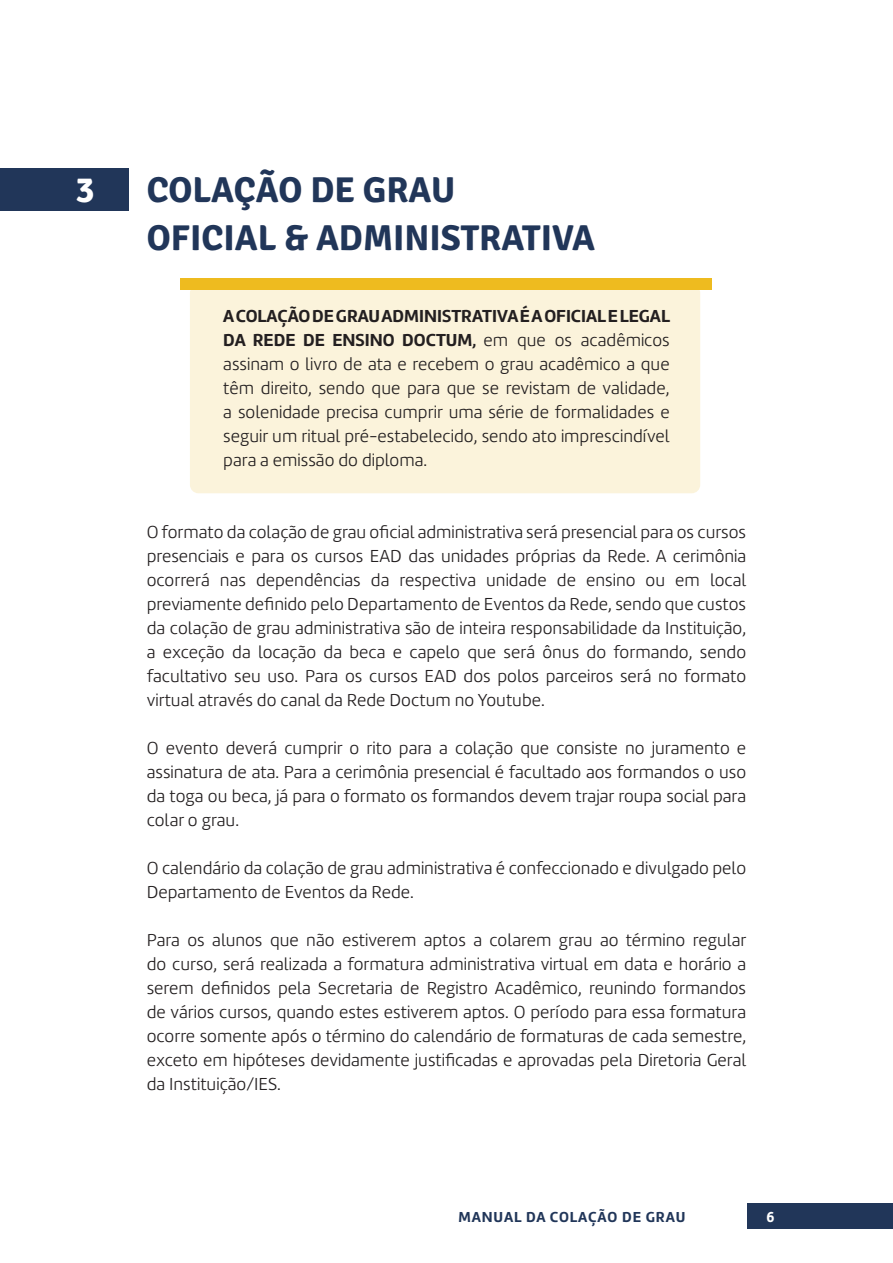
<style>
.page{position:relative;width:893px;height:1263px;background:#fff}
.page>*{position:absolute;margin:0;border:0;box-sizing:border-box;transform-origin:0 0}
.t1{font:700 36px/48px "Signika";color:#213659}
.t2{font:18px/24px "Amelia Basic Light";color:#231f20;text-align:justify}
.t3{font:18px/24px "Amelia Basic Bold";color:#231f20}
.t4{font:15px "Amelia Basic Bold";letter-spacing:.06em;color:#213659}
.t5{font:15px "Amelia Basic Bold";color:#fff}
.s1{color:#fff}
.s2{font-family:"Amelia Basic Light"}
</style>
<div class="page">
<div style="left:748px;top:1203px;width:145px;height:26px;background:#213659"></div>
<div style="left:190px;top:285px;width:510px;height:208px;background:#fbf3db;border-radius:9px"></div>
<div style="left:0;top:168px;width:129px;height:43px;background:#213659"></div>
<div style="left:181px;top:278px;width:531px;height:11px;background:#eebb1f"></div>
<h1 class="t1" style="left:56px;top:167px;width:40px">0<span class="s1">3</span></h1>
<h1 class="t1" style="left:147px;top:166px;width:450px">COLAÇÃO DE GRAU<br>OFICIAL &amp; ADMINISTRATIVA</h1>
<p class="t3" style="left:223px;top:304px;width:448px">A COLAÇÃO DE GRAU ADMINISTRATIVA É A OFICIAL E LEGAL<br>DA REDE DE ENSINO DOCTUM, <span class="s2">em que os acadêmicos</span></p>
<p class="t2" style="left:223px;top:352px;width:448px">assinam o livro de ata e recebem o grau acadêmico a que têm direito, sendo que para que se revistam de validade, a solenidade precisa cumprir uma série de formalidades e seguir um ritual pré-estabelecido, sendo ato imprescindível para a emissão do diploma.</p>
<p class="t2" style="left:147px;top:520px;width:601px">O formato da colação de grau oficial administrativa será presencial para os cursos presenciais e para os cursos EAD das unidades próprias da Rede. A cerimônia ocorrerá nas dependências da respectiva unidade de ensino ou em local previamente definido pelo Departamento de Eventos da Rede, sendo que custos da colação de grau administ rativa são de inteira responsabilidade da Instituição, a exceção da locação da beca e capelo que será ônus do formando, s endo facultativo seu uso. Para os cursos EAD dos polos parceiros será no formato virtual através do canal da Rede Doctum no Youtube.</p>
<p class="t2" style="left:147px;top:736px;width:601px">O evento deverá cumprir o rito para a colação que consiste no juramento e assinatura de ata. Para a cerimônia presencial é facultado aos formandos o uso da toga ou beca, já para o formato os formandos devem trajar roupa social para colar o grau.</p>
<p class="t2" style="left:147px;top:856px;width:601px">O calendário da colação de grau administrativa é confeccionado e divulgado pelo<br>Departamento de Eventos da Rede.</p>
<p class="t2" style="left:147px;top:928px;width:601px">Para os alunos que não estiverem aptos a colarem grau ao término regular do curso, será realizada a formatura administrativa virtual em data e horário a serem definidos pela Secretaria de Registro Acadêmico, reunindo formandos de vários cursos, quando estes estiverem aptos. O período para essa formatura ocorre somente após o término do calendário de formaturas de cada semestre, exceto em hipóteses devidamente justificadas e aprovadas pela Diretoria Geral da Instituição/IES.</p>
<p class="t4" style="left:458px;top:1208px;width:228px">MANUAL DA COLAÇÃO DE GRAU</p>
<p class="t5" style="left:766px;top:1208px;width:9px">6</p>
</div>
